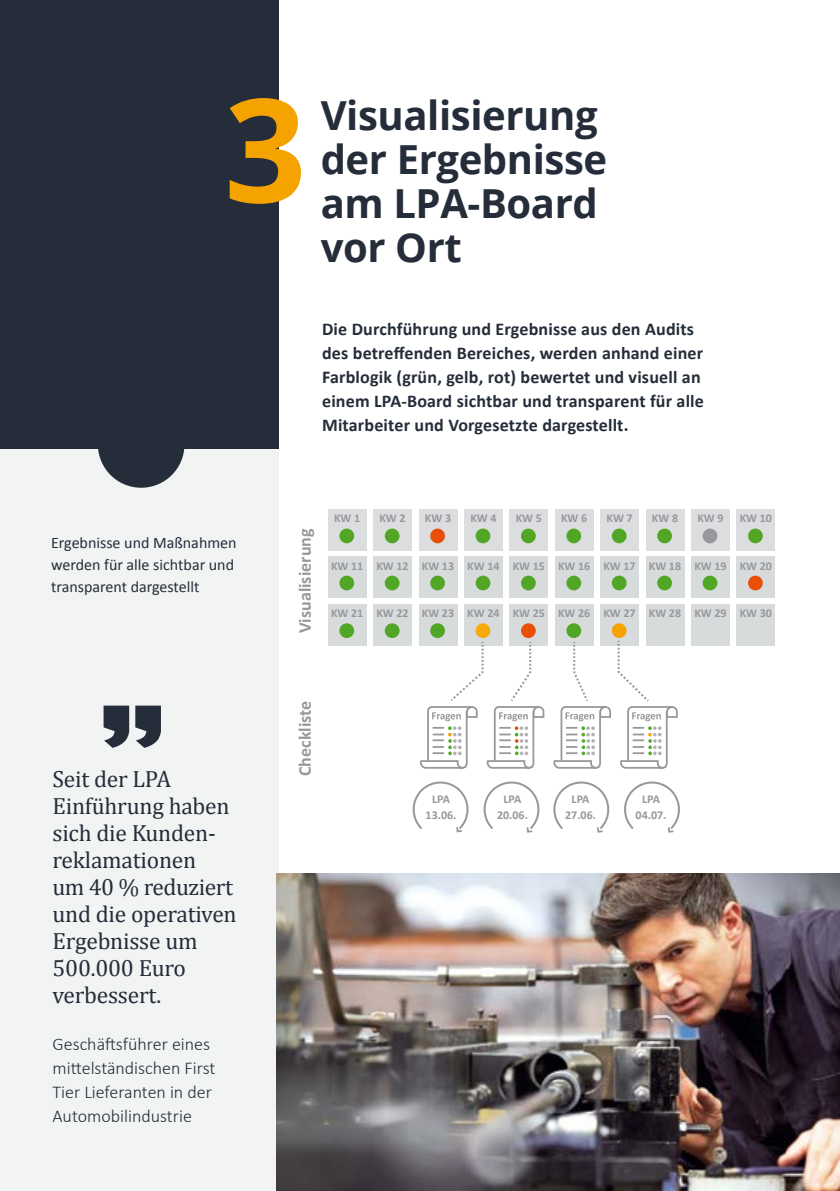
<style>
.page{position:relative;width:840px;height:1191px;background:#fff}
.page>*{position:absolute;margin:0;border:0;box-sizing:border-box;transform-origin:0 0}
.t1{font:700 144.2px "Open Sans";color:#f5a300}
.t2{font:700 40px/44px "Open Sans";letter-spacing:-.01em;color:#242d39}
.t3{font:23.4px/27px "Cambria";letter-spacing:-.01em;color:#242d39}
.t4{font:700 18px/24px "Calibri";letter-spacing:.01em;color:#242d39}
.t5{font:300 18px/24px "Calibri";color:#242d39}
.t6{font:700 18px "Calibri";color:#98989c}
.t7{font:16px/22px "Calibri";color:#242d39}
.t8{font:700 12px/15.6px "Calibri";letter-spacing:-.01em;color:#98989c;text-align:center}
</style>
<div class="page">
<div style="left:0;top:445px;width:278px;height:746px;background:#f2f3f3"></div>
<div style="left:0;top:0;width:278px;height:448px;background:#242d39"></div>
<div style="left:98px;top:401px;width:86px;height:87px;background:#242d39;border-radius:50%"></div>
<div style="left:328px;top:509px;width:38px;height:41px;background:#dbddde"></div>
<div style="left:328px;top:557px;width:38px;height:41px;background:#d8dbdc"></div>
<div style="left:328px;top:604px;width:38px;height:41px;background:#d8dbdc"></div>
<div style="left:373px;top:509px;width:38px;height:41px;background:#dbddde"></div>
<div style="left:373px;top:557px;width:38px;height:41px;background:#d8dbdc"></div>
<div style="left:373px;top:604px;width:38px;height:41px;background:#d8dbdc"></div>
<div style="left:418px;top:509px;width:39px;height:41px;background:#dbddde"></div>
<div style="left:418px;top:557px;width:39px;height:41px;background:#d8dbdc"></div>
<div style="left:418px;top:604px;width:39px;height:41px;background:#d8dbdc"></div>
<div style="left:464px;top:509px;width:38px;height:41px;background:#dbddde"></div>
<div style="left:464px;top:557px;width:38px;height:41px;background:#d8dbdc"></div>
<div style="left:464px;top:604px;width:38px;height:41px;background:#d8dbdc"></div>
<div style="left:509px;top:509px;width:39px;height:41px;background:#dbddde"></div>
<div style="left:509px;top:557px;width:39px;height:41px;background:#d8dbdc"></div>
<div style="left:509px;top:604px;width:39px;height:41px;background:#d8dbdc"></div>
<div style="left:554px;top:509px;width:39px;height:41px;background:#dbddde"></div>
<div style="left:554px;top:557px;width:39px;height:41px;background:#d8dbdc"></div>
<div style="left:554px;top:604px;width:39px;height:41px;background:#d8dbdc"></div>
<div style="left:600px;top:509px;width:38px;height:41px;background:#dbddde"></div>
<div style="left:600px;top:557px;width:38px;height:41px;background:#d8dbdc"></div>
<div style="left:600px;top:604px;width:38px;height:41px;background:#d8dbdc"></div>
<div style="left:645px;top:509px;width:39px;height:41px;background:#dbddde"></div>
<div style="left:645px;top:557px;width:39px;height:41px;background:#d8dbdc"></div>
<div style="left:645px;top:604px;width:39px;height:41px;background:#d8dbdc"></div>
<div style="left:690px;top:509px;width:39px;height:41px;background:#dbddde"></div>
<div style="left:690px;top:557px;width:39px;height:41px;background:#d8dbdc"></div>
<div style="left:690px;top:604px;width:39px;height:41px;background:#d8dbdc"></div>
<div style="left:736px;top:509px;width:38px;height:41px;background:#dbddde"></div>
<div style="left:736px;top:557px;width:38px;height:41px;background:#d8dbdc"></div>
<div style="left:736px;top:604px;width:38px;height:41px;background:#d8dbdc"></div>
<img style="left:276px;top:873px;width:563px;height:318px">
<div style="left:339px;top:528px;width:15px;height:15px;background:#52a625;border-radius:50%"></div>
<div style="left:384px;top:528px;width:15px;height:15px;background:#52a625;border-radius:50%"></div>
<div style="left:430px;top:528px;width:14px;height:15px;background:#ea4f0a;border-radius:50%"></div>
<div style="left:475px;top:528px;width:15px;height:15px;background:#52a625;border-radius:50%"></div>
<div style="left:520px;top:528px;width:15px;height:15px;background:#52a625;border-radius:50%"></div>
<div style="left:566px;top:528px;width:15px;height:15px;background:#52a625;border-radius:50%"></div>
<div style="left:611px;top:528px;width:15px;height:15px;background:#52a625;border-radius:50%"></div>
<div style="left:657px;top:528px;width:14px;height:15px;background:#52a625;border-radius:50%"></div>
<div style="left:702px;top:528px;width:15px;height:15px;background:#98989c;border-radius:50%"></div>
<div style="left:747px;top:528px;width:15px;height:15px;background:#52a625;border-radius:50%"></div>
<div style="left:339px;top:575px;width:15px;height:15px;background:#52a625;border-radius:50%"></div>
<div style="left:384px;top:575px;width:15px;height:15px;background:#52a625;border-radius:50%"></div>
<div style="left:430px;top:575px;width:14px;height:15px;background:#52a625;border-radius:50%"></div>
<div style="left:475px;top:575px;width:15px;height:15px;background:#52a625;border-radius:50%"></div>
<div style="left:520px;top:575px;width:15px;height:15px;background:#52a625;border-radius:50%"></div>
<div style="left:566px;top:575px;width:15px;height:15px;background:#52a625;border-radius:50%"></div>
<div style="left:611px;top:575px;width:15px;height:15px;background:#52a625;border-radius:50%"></div>
<div style="left:657px;top:575px;width:14px;height:15px;background:#52a625;border-radius:50%"></div>
<div style="left:702px;top:575px;width:15px;height:15px;background:#52a625;border-radius:50%"></div>
<div style="left:747px;top:575px;width:15px;height:15px;background:#ea4f0a;border-radius:50%"></div>
<div style="left:339px;top:623px;width:15px;height:15px;background:#52a625;border-radius:50%"></div>
<div style="left:384px;top:623px;width:15px;height:15px;background:#52a625;border-radius:50%"></div>
<div style="left:430px;top:623px;width:14px;height:15px;background:#52a625;border-radius:50%"></div>
<div style="left:475px;top:623px;width:15px;height:15px;background:#f6aa0d;border-radius:50%"></div>
<div style="left:520px;top:623px;width:15px;height:15px;background:#ea4f0a;border-radius:50%"></div>
<div style="left:566px;top:623px;width:15px;height:15px;background:#52a625;border-radius:50%"></div>
<div style="left:611px;top:623px;width:15px;height:15px;background:#f5a300;border-radius:50%"></div>
<svg style="left:553px;top:639px;width:125px;height:130px"></svg>
<svg style="left:419px;top:640px;width:126px;height:129px"></svg>
<svg style="left:624px;top:781px;width:56px;height:52px"></svg>
<svg style="left:553px;top:781px;width:57px;height:52px"></svg>
<svg style="left:483px;top:781px;width:57px;height:52px"></svg>
<svg style="left:412px;top:781px;width:57px;height:52px"></svg>
<svg style="left:103px;top:705px;width:26px;height:43px"></svg>
<svg style="left:135px;top:705px;width:26px;height:43px"></svg>
<h1 class="t1" style="left:224px;top:48px;width:84px">3</h1>
<h2 class="t2" style="left:320px;top:92px;width:288px">Visualisierung der Ergebnisse am LPA-Board vor Ort</h2>
<p class="t4" style="left:322px;top:317px;width:383px">Die Durchführung und Ergebnisse aus den Audits des betreffenden Bereiches, werden anhand einer Farblogik (grün, gelb, rot) bewertet und visuell an einem LPA-Board sichtbar und transparent für alle Mitarbeiter und Vorgesetzte dargestellt.</p>
<p class="t7" style="left:51px;top:531px;width:187px">Ergebnisse und Maßnahmen werden für alle sichtbar und transparent dargestellt</p>
<p class="t3" style="left:52px;top:765px;width:185px">Seit der LPA<br>Einführung haben sich die Kunden&shy;reklamationen<br>um 40 % reduziert und die operativen<br>Ergebnisse um<br>500.000 Euro verbessert.</p>
<p class="t5" style="left:52px;top:1031px;width:164px">Geschäftsführer eines mittelständischen First<br>Tier Lieferanten in der<br>Automobilindustrie</p>
<p class="t6" style="left:293px;top:633px;width:106px;rotate:-90deg">Visualisierung</p>
<p class="t8" style="left:334px;top:510px;width:28px">KW 1</p>
<p class="t8" style="left:331px;top:558px;width:34px">KW 11</p>
<p class="t8" style="left:331px;top:605px;width:34px">KW 21</p>
<p class="t8" style="left:379px;top:510px;width:28px">KW 2</p>
<p class="t8" style="left:376px;top:558px;width:34px">KW 12</p>
<p class="t8" style="left:376px;top:605px;width:34px">KW 22</p>
<p class="t8" style="left:424px;top:510px;width:28px">KW 3</p>
<p class="t8" style="left:421px;top:558px;width:34px">KW 13</p>
<p class="t8" style="left:421px;top:605px;width:34px">KW 23</p>
<p class="t8" style="left:470px;top:510px;width:28px">KW 4</p>
<p class="t8" style="left:467px;top:558px;width:34px">KW 14</p>
<p class="t8" style="left:467px;top:605px;width:34px">KW 24</p>
<p class="t8" style="left:515px;top:510px;width:28px">KW 5</p>
<p class="t8" style="left:512px;top:558px;width:34px">KW 15</p>
<p class="t8" style="left:512px;top:605px;width:34px">KW 25</p>
<p class="t8" style="left:561px;top:510px;width:28px">KW 6</p>
<p class="t8" style="left:558px;top:558px;width:34px">KW 16</p>
<p class="t8" style="left:558px;top:605px;width:34px">KW 26</p>
<p class="t8" style="left:606px;top:510px;width:28px">KW 7</p>
<p class="t8" style="left:603px;top:558px;width:34px">KW 17</p>
<p class="t8" style="left:603px;top:605px;width:34px">KW 27</p>
<p class="t8" style="left:651px;top:510px;width:28px">KW 8</p>
<p class="t8" style="left:648px;top:558px;width:34px">KW 18</p>
<p class="t8" style="left:648px;top:605px;width:34px">KW 28</p>
<p class="t8" style="left:697px;top:510px;width:28px">KW 9</p>
<p class="t8" style="left:694px;top:558px;width:34px">KW 19</p>
<p class="t8" style="left:694px;top:605px;width:34px">KW 29</p>
<p class="t8" style="left:739px;top:510px;width:34px">KW 10</p>
<p class="t8" style="left:739px;top:558px;width:34px">KW 20</p>
<p class="t8" style="left:739px;top:605px;width:34px">KW 30</p>
<p class="t6" style="left:293px;top:776px;width:77px;rotate:-90deg">Checkliste</p>
<p class="t8" style="left:425px;top:791px;width:32px">LPA<br>13.06.</p>
<p class="t8" style="left:497px;top:791px;width:32px">LPA<br>20.06.</p>
<p class="t8" style="left:565px;top:791px;width:32px">LPA<br>27.06.</p>
<p class="t8" style="left:635px;top:791px;width:32px">LPA<br>04.07.</p>
</div>
